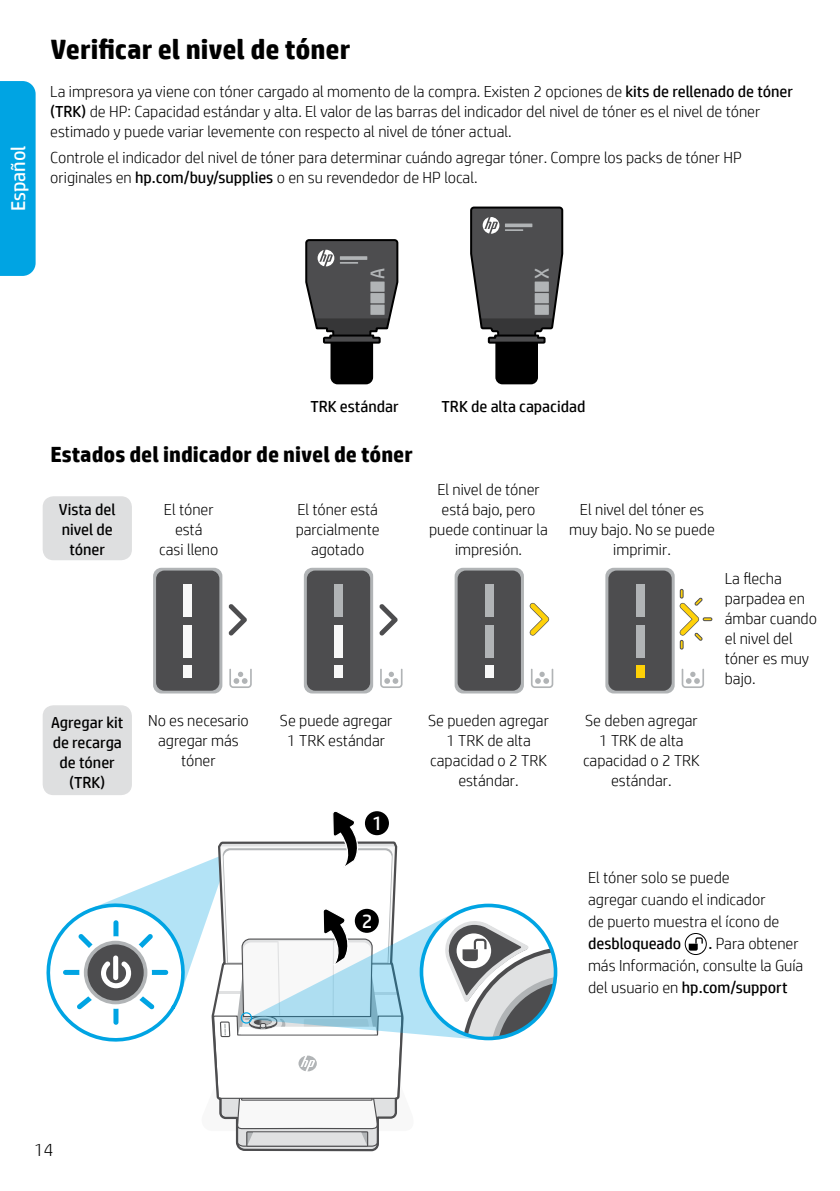
<style>
.page{position:relative;width:840px;height:1191px;background:#fff}
.page>*{position:absolute;margin:0;border:0;box-sizing:border-box;transform-origin:0 0}
.t1{font:700 28px "HP Simplified";color:#000}
.t2{font:700 22px "HP Simplified";color:#000}
.t3{font:20px "HP Simplified";color:#fff}
.t4{font:20px "HP Simplified";color:#b1b4b6}
.t5{font:300 18px "HP Simplified";color:#000}
.t6{font:300 16px/20px "HP Simplified";color:#000;text-align:center}
.t7{font:16px/20px "HP Simplified";color:#000;text-align:center}
.s1{font-weight:400}
</style>
<div class="page">
<div style="left:0;top:81px;width:36px;height:195px;background:#00a4e3"></div>
<svg style="left:305px;top:239px;width:94px;height:146px"></svg>
<svg style="left:470px;top:206px;width:94px;height:179px"></svg>
<div style="left:534px;top:305px;width:14px;height:10px;background:#b1b4b6"></div>
<div style="left:534px;top:293px;width:14px;height:10px;background:#b1b4b6"></div>
<div style="left:534px;top:281px;width:14px;height:11px;background:#b1b4b6"></div>
<svg style="left:228px;top:604px;width:19px;height:31px"></svg>
<svg style="left:229px;top:668px;width:23px;height:20px"></svg>
<svg style="left:153px;top:568px;width:69px;height:125px"></svg>
<div style="left:156px;top:570px;width:63px;height:120px;background:#4d4d4f;border-radius:8px"></div>
<div style="left:183px;top:584px;width:9px;height:32px;background:#f8f8f8"></div>
<div style="left:183px;top:624px;width:9px;height:33px;background:#f8f8f8"></div>
<div style="left:183px;top:665px;width:9px;height:12px;background:#f8f8f8"></div>
<svg style="left:379px;top:604px;width:18px;height:31px"></svg>
<svg style="left:380px;top:668px;width:22px;height:20px"></svg>
<svg style="left:304px;top:568px;width:69px;height:125px"></svg>
<div style="left:307px;top:570px;width:63px;height:120px;background:#4d4d4f;border-radius:8px"></div>
<div style="left:334px;top:584px;width:9px;height:32px;background:#b1b4b6"></div>
<div style="left:334px;top:624px;width:9px;height:33px;background:#f8f8f8"></div>
<div style="left:334px;top:665px;width:9px;height:12px;background:#f8f8f8"></div>
<svg style="left:531px;top:668px;width:22px;height:20px"></svg>
<svg style="left:529px;top:603px;width:20px;height:32px"></svg>
<svg style="left:454px;top:568px;width:69px;height:125px"></svg>
<div style="left:457px;top:570px;width:63px;height:120px;background:#4d4d4f;border-radius:8px"></div>
<div style="left:484px;top:584px;width:9px;height:32px;background:#b1b4b6"></div>
<div style="left:484px;top:624px;width:9px;height:33px;background:#b1b4b6"></div>
<div style="left:484px;top:665px;width:9px;height:12px;background:#f8f8f8"></div>
<svg style="left:681px;top:668px;width:22px;height:20px"></svg>
<svg style="left:605px;top:568px;width:69px;height:125px"></svg>
<div style="left:608px;top:570px;width:63px;height:120px;background:#4d4d4f;border-radius:8px"></div>
<div style="left:635px;top:584px;width:9px;height:32px;background:#b1b4b6"></div>
<div style="left:635px;top:624px;width:9px;height:33px;background:#b1b4b6"></div>
<div style="left:635px;top:665px;width:9px;height:12px;background:#fed107"></div>
<svg style="left:679px;top:589px;width:32px;height:60px"></svg>
<div style="left:43px;top:497px;width:88px;height:62px;background:#dedfe0;border-radius:10px"></div>
<div style="left:43px;top:496px;width:89px;height:64px;border:2px solid #939598;border-radius:10px"></div>
<div style="left:43px;top:706px;width:88px;height:88px;background:#dedfe0;border-radius:10px"></div>
<div style="left:43px;top:705px;width:89px;height:90px;border:2px solid #939598;border-radius:10px"></div>
<svg style="left:684px;top:933px;width:22px;height:22px"></svg>
<svg style="left:46px;top:811px;width:508px;height:339px"></svg>
<div style="left:419px;top:903px;width:138px;height:137px;border:4px solid #00a4e3;border-radius:50%"></div>
<div style="left:365px;top:811px;width:24px;height:24px;background:#000;border-radius:50%"></div>
<div style="left:354px;top:908px;width:24px;height:24px;background:#000;border-radius:50%"></div>
<p class="t3" style="left:5px;top:211px;width:67px;rotate:-90deg">Español</p>
<h1 class="t1" style="left:50px;top:31px;width:301px">Verificar el nivel de tóner</h1>
<p class="t6" style="left:50px;top:81px;width:743px;text-align:left">La impresora ya viene con tóner cargado al momento de la compra. Existen 2 opciones de <span class="s1">kits de rellenado de tóner (TRK)</span> de HP: Capacidad estándar y alta. El valor de las barras del indicador del nivel de tóner es el nivel de tóner estimado y puede variar levemente con respecto al nivel de tóner actual.</p>
<p class="t6" style="left:50px;top:147px;width:692px;text-align:left">Controle el indicador del nivel de tóner para determinar cuándo agregar tóner. Compre los packs de tóner HP originales en <span class="s1">hp.com/buy/supplies</span> o en su revendedor de HP local.</p>
<p class="t4" style="left:364px;top:279px;width:13px;rotate:-90deg">A</p>
<p class="t4" style="left:528px;top:279px;width:13px;rotate:-90deg">X</p>
<p class="t7" style="left:310px;top:396px;width:90px">TRK estándar</p>
<p class="t7" style="left:441px;top:396px;width:145px">TRK de alta capacidad</p>
<h2 class="t2" style="left:50px;top:439px;width:363px">Estados del indicador de nivel de tóner</h2>
<p class="t7" style="left:59px;top:499px;width:58px">Vista del nivel de tóner</p>
<p class="t7" style="left:51px;top:712px;width:74px">Agregar kit de recarga de tóner (TRK)</p>
<p class="t6" style="left:159px;top:499px;width:61px">El tóner está<br>casi lleno</p>
<p class="t6" style="left:295px;top:499px;width:85px">El tóner está parcialmente agotado</p>
<p class="t6" style="left:429px;top:479px;width:120px">El nivel de tóner está bajo, pero puede continuar la impresión.</p>
<p class="t6" style="left:569px;top:499px;width:147px">El nivel del tóner es muy bajo. No se puede imprimir.</p>
<p class="t6" style="left:148px;top:710px;width:102px">No es necesario agregar más tóner</p>
<p class="t6" style="left:280px;top:710px;width:114px">Se puede agregar<br>1 TRK estándar</p>
<p class="t6" style="left:428px;top:710px;width:122px">Se pueden agregar<br>1 TRK de alta capacidad o 2 TRK estándar.</p>
<p class="t6" style="left:582px;top:710px;width:118px">Se deben agregar<br>1 TRK de alta capacidad o 2 TRK estándar.</p>
<p class="t6" style="left:724px;top:567px;width:94px;text-align:left">La flecha parpadea en ámbar cuando el nivel del tóner es muy bajo.</p>
<p class="t3" style="left:372px;top:810px;width:12px">1</p>
<p class="t3" style="left:362px;top:907px;width:12px">2</p>
<p class="t6" style="left:587px;top:866px;width:192px;line-height:22px;text-align:left">El tóner solo se puede agregar cuando el indicador de puerto muestra el ícono de</p>
<p class="t7" style="left:587px;top:933px;width:95px">desbloqueado</p>
<p class="t6" style="left:587px;top:932px;width:216px;line-height:22px;text-align:left;text-indent:120px"><span class="s1">.</span> Para obtener más Información, consulte la Guía del usuario en <span class="s1">hp.com/support</span></p>
<p class="t5" style="left:34px;top:1138px;width:21px">14</p>
</div>
